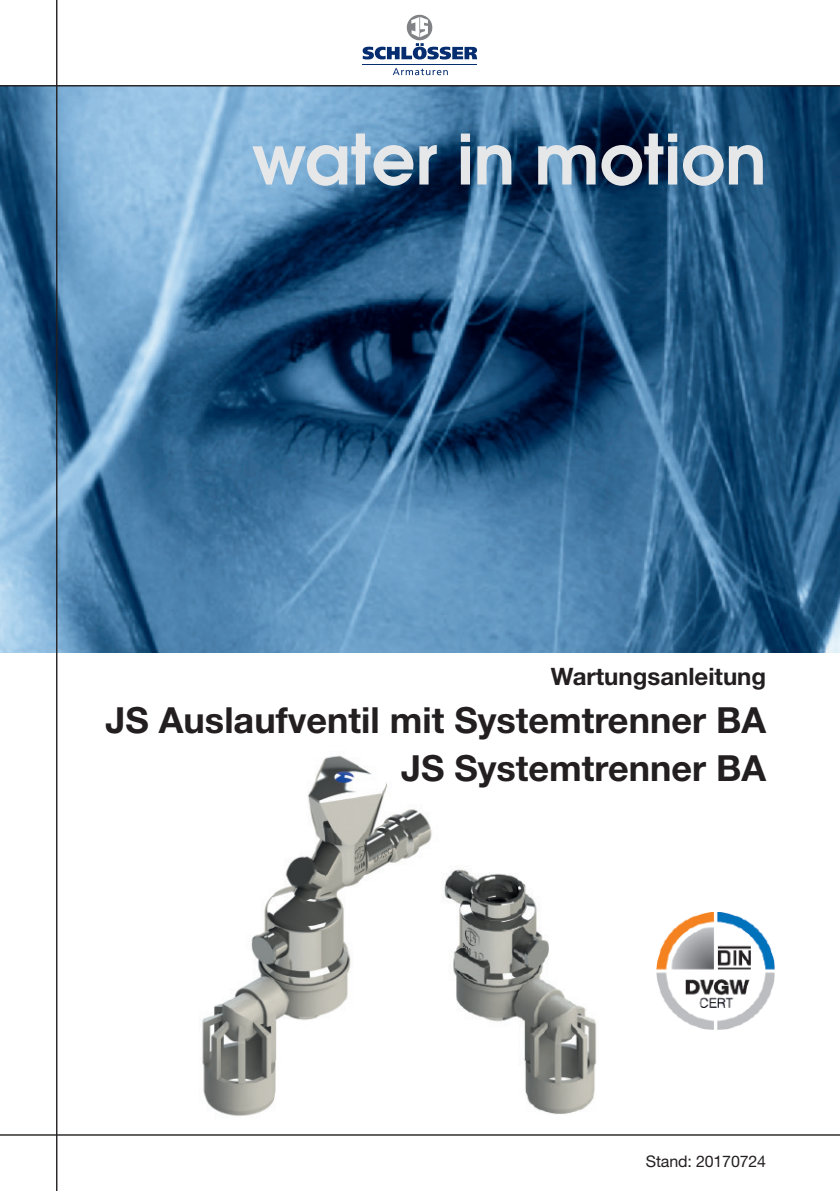
<style>
.page{position:relative;width:840px;height:1191px;background:#fff}
.page>*{position:absolute;margin:0;border:0;box-sizing:border-box;transform-origin:0 0}
.t1{font:600 69px "Avant Garde";color:#e6e7e9}
.t2{font:700 36px "Helvetica Neue";color:#231f20}
.t3{font:700 24px "Helvetica Neue";color:#231f20}
.t4{font:16px "Helvetica Neue";letter-spacing:-.01em;color:#231f20}
</style>
<div class="page">
<img style="left:202px;top:755px;width:230px;height:361px">
<img style="left:444px;top:869px;width:153px;height:245px">
<img style="left:0;top:86px;width:839px;height:566px">
<svg style="left:392px;top:68px;width:55px;height:7px"></svg>
<hr style="left:362px;top:64px;width:114px;height:1px;background:#052d6f">
<svg style="left:362px;top:15px;width:115px;height:44px"></svg>
<hr style="left:0;top:85px;width:839px;height:1px;background:#231f20">
<hr style="left:0;top:1134px;width:839px;height:1px;background:#231f20">
<hr style="left:56px;top:0;width:1px;height:1191px;background:#231f20">
<img style="left:656px;top:912px;width:117px;height:117px">
<p class="t1" style="left:251px;top:114px;width:516px">water in motion</p>
<p class="t3" style="left:550px;top:662px;width:217px">Wartungsanleitung</p>
<p class="t2" style="left:105px;top:698px;width:661px">JS Auslaufventil mit Systemtrenner BA</p>
<p class="t2" style="left:401px;top:746px;width:366px">JS Systemtrenner BA</p>
<p class="t4" style="left:645px;top:1151px;width:122px">Stand: 20170724</p>
</div>
